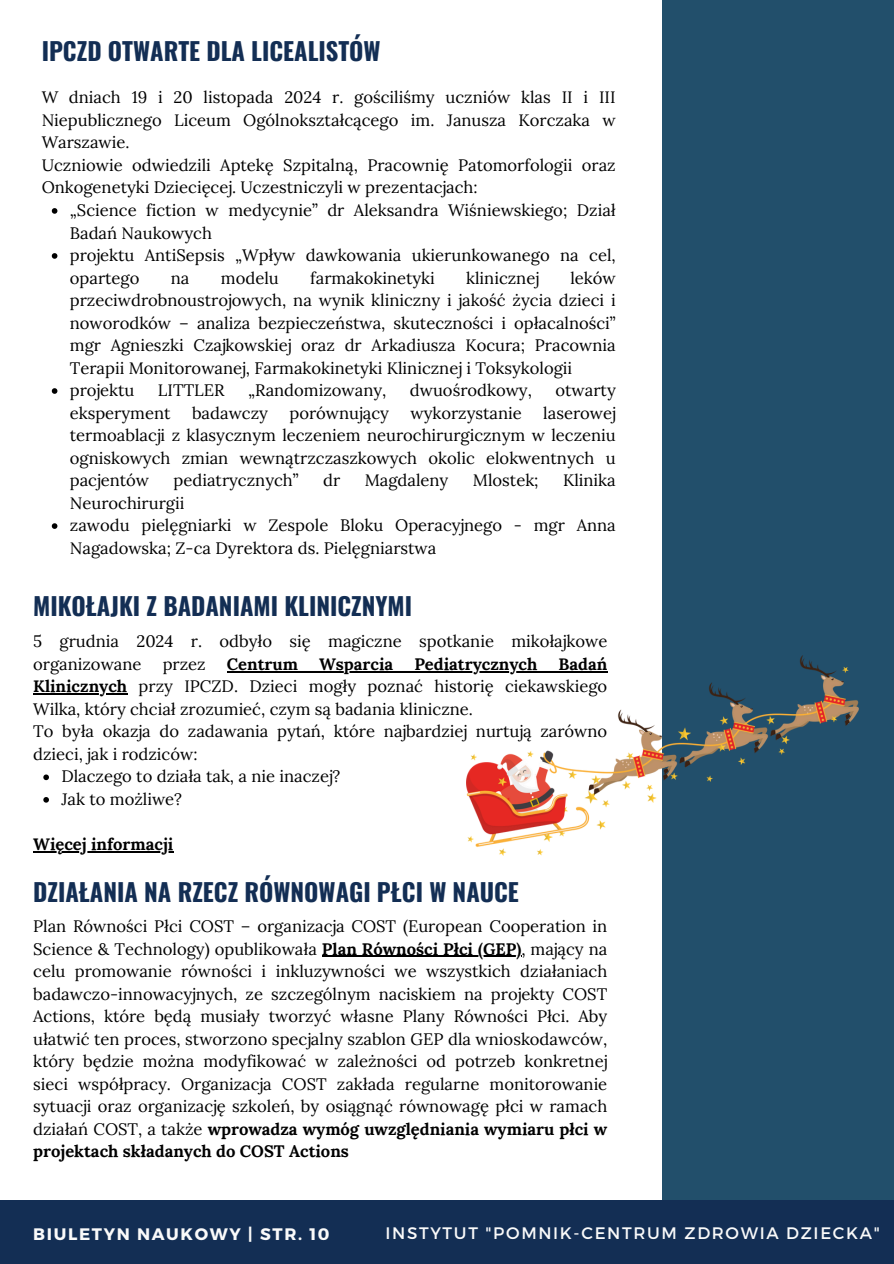
<style>
.page{position:relative;width:894px;height:1264px;background:#fff}
.page>*{position:absolute;margin:0;border:0;box-sizing:border-box;transform-origin:0 0}
.t1{font:700 24.45px "Oswald";color:#132e54}
.t2{font:16.65px "Montserrat";letter-spacing:.1em;color:#fafafa}
.t3{font:700 16.65px "Montserrat";letter-spacing:.1em;color:#fafafa}
.t4{font:16.5px/22.5px "Lora";color:#000}
.t5{font:700 16.5px "Lora";color:#000}
.s1{font-weight:700}
</style>
<div class="page">
<div style="left:662px;top:0;width:231px;height:1199px;background:#224f6b"></div>
<div style="left:0;top:1199px;width:893px;height:64px;background:#132e54"></div>
<svg style="left:52px;top:208px;width:5px;height:6px"></svg>
<svg style="left:52px;top:253px;width:5px;height:6px"></svg>
<svg style="left:52px;top:388px;width:5px;height:6px"></svg>
<svg style="left:52px;top:523px;width:5px;height:6px"></svg>
<hr style="left:227px;top:671px;width:380px;height:1px;background:#000">
<hr style="left:33px;top:693px;width:94px;height:1px;background:#000">
<svg style="left:43px;top:774px;width:6px;height:6px"></svg>
<svg style="left:43px;top:797px;width:6px;height:5px"></svg>
<hr style="left:33px;top:851px;width:140px;height:1px;background:#000">
<img style="left:466px;top:655px;width:392px;height:200px">
<hr style="left:322px;top:955px;width:199px;height:1px;background:#000">
<p class="t1" style="left:42px;top:32px;width:340px">IPCZD OTWARTE DLA LICEALISTÓW</p>
<p class="t4" style="left:42px;top:86px;width:575px;text-align:justify">W dniach 19 i 20 listopada 2024 r. gościliśmy uczniów klas II i III Niepublicznego Liceum Ogólnokształcącego im. Janusza Korczaka w Warszawie.</p>
<p class="t4" style="left:42px;top:154px;width:575px">Uczniowie odwiedzili Aptekę Szpitalną, Pracownię Patomorfologii oraz<br>Onkogenetyki Dziecięcej. Uczestniczyli w prezentacjach:</p>
<p class="t4" style="left:70px;top:199px;width:547px">„Science fiction w medycynie” dr Aleksandra Wiśniewskiego; Dział<br>Badań Naukowych</p>
<p class="t4" style="left:70px;top:244px;width:547px">projektu AntiSepsis „Wpływ dawkowania ukierunkowanego na cel, opartego</p>
<p class="t4" style="left:70px;top:266px;width:547px;text-align:justify;text-indent:500px">leków przeciwdrobnoustrojowych, na wynik kliniczny i jakość życia dzieci i noworodków – analiza bezpieczeństwa, skuteczności i opłacalności” mgr Agnieszki Czajkowskiej oraz dr Arkadiusza Kocura; Pracownia Terapii Monitorowanej, Farmakokinetyki Klinicznej i Toksykologii</p>
<p class="t4" style="left:70px;top:379px;width:66px">projektu</p>
<p class="t4" style="left:158px;top:379px;width:68px">LITTLER</p>
<p class="t4" style="left:248px;top:379px;width:140px">„Randomizowany,</p>
<p class="t4" style="left:410px;top:379px;width:123px">dwuośrodkowy,</p>
<p class="t4" style="left:555px;top:379px;width:62px">otwarty</p>
<p class="t4" style="left:70px;top:401px;width:102px">eksperyment</p>
<p class="t4" style="left:192px;top:401px;width:77px">badawczy</p>
<p class="t4" style="left:289px;top:401px;width:101px">porównujący</p>
<p class="t4" style="left:410px;top:401px;width:113px">wykorzystanie</p>
<p class="t4" style="left:171px;top:266px;width:20px">na</p>
<p class="t4" style="left:221px;top:266px;width:59px">modelu</p>
<p class="t4" style="left:310px;top:266px;width:126px">farmakokinetyki</p>
<p class="t4" style="left:466px;top:266px;width:74px">klinicznej</p>
<p class="t4" style="left:70px;top:401px;width:547px;text-align:justify;text-indent:473px">laserowej termoablacji z klasycznym leczeniem neurochirurgicznym w leczeniu ogniskowych zmian wewnątrzczaszkowych okolic elokwentnych u pacjentów</p>
<p class="t4" style="left:174px;top:469px;width:126px">pediatrycznych”</p>
<p class="t4" style="left:323px;top:469px;width:19px">dr</p>
<p class="t4" style="left:364px;top:469px;width:85px">Magdaleny</p>
<p class="t4" style="left:472px;top:469px;width:67px">Mlostek;</p>
<p class="t4" style="left:563px;top:469px;width:54px">Klinika</p>
<p class="t4" style="left:70px;top:491px;width:116px">Neurochirurgii</p>
<h1 class="t4" style="left:70px;top:514px;width:547px">zawodu pielęgniarki w Zespole Bloku Operacyjnego - mgr Anna<br>Nagadowska; Z-ca Dyrektora ds. Pielęgniarstwa</h1>
<h1 class="t1" style="left:33px;top:587px;width:380px">MIKOŁAJKI Z BADANIAMI KLINICZNYMI</h1>
<p class="t4" style="left:33px;top:630px;width:575px">5 grudnia 2024 r. odbyło się magiczne spotkanie mikołajkowe organizowane</p>
<p class="t4" style="left:163px;top:652px;width:44px">przez</p>
<p class="t5" style="left:227px;top:653px;width:73px">Centrum</p>
<p class="t5" style="left:319px;top:653px;width:76px">Wsparcia</p>
<p class="t5" style="left:414px;top:653px;width:124px">Pediatrycznych</p>
<p class="t5" style="left:558px;top:653px;width:50px">Badań</p>
<p class="t4" style="left:33px;top:675px;width:575px"><span class="s1">Klinicznych</span> przy IPCZD. Dzieci mogły poznać historię ciekawskiego Wilka, który chciał zrozumieć, czym są badania kliniczne.<br>To była okazja do zadawania pytań, które najbardziej nurtują zarówno dzieci, jak i rodziców:</p>
<p class="t4" style="left:61px;top:765px;width:280px">Dlaczego to działa tak, a nie inaczej?</p>
<h4 class="t4" style="left:61px;top:787px;width:122px">Jak to możliwe?</h4>
<p class="t5" style="left:33px;top:833px;width:142px">Więcej informacji</p>
<p class="t1" style="left:33px;top:872px;width:487px">DZIAŁANIA NA RZECZ RÓWNOWAGI PŁCI W NAUCE</p>
<p class="t4" style="left:33px;top:914px;width:575px">Plan Równości Płci COST – organizacja COST (European Cooperation in<br>Science &amp; Technology) opublikowała <span class="s1">Plan Równości Płci (GEP)</span>, mający na</p>
<h2 class="t4" style="left:33px;top:959px;width:575px;text-align:justify">celu promowanie równości i inkluzywności we wszystkich działaniach badawczo-innowacyjnych, ze szczególnym naciskiem na projekty COST Actions, które będą musiały tworzyć własne Plany Równości Płci. Aby ułatwić ten proces, stworzono specjalny szablon GEP dla wnioskodawców, który będzie można modyfikować w zależności od potrzeb konkretnej sieci współpracy. Organizacja COST zakłada regularne monitorowanie sytuacji oraz organizację szkoleń, by osiągnąć równowagę płci w ramach działań COST, a także <span class="s1">wprowadza wymóg uwzględniania wymiaru płci w projektach składanych do COST Actions</span></h2>
<h1 class="t3" style="left:33px;top:1222px;width:298px">BIULETYN NAUKOWY | STR. 10</h1>
<p class="t2" style="left:385px;top:1222px;width:495px">INSTYTUT "POMNIK-CENTRUM ZDROWIA DZIECKA"</p>
</div>
